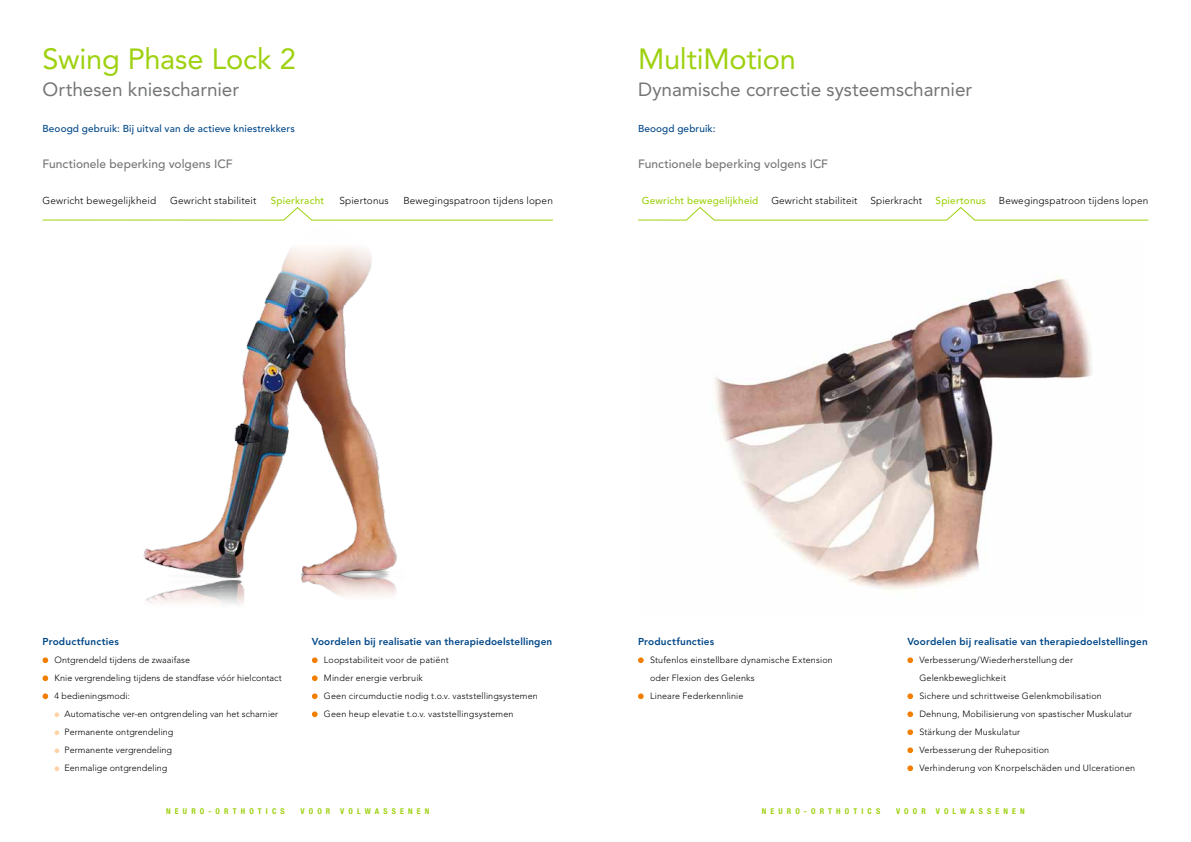
<style>
.page{position:relative;width:1191px;height:842px;background:#fff}
.page>*{position:absolute;margin:0;border:0;box-sizing:border-box;transform-origin:0 0}
.t1{font:29px "Avenir LT Std";letter-spacing:-.01em;color:#9ed10f}
.t2{font:19px "Avenir LT Std";color:#747576}
.t3{font:500 12px "Avenir LT Std";letter-spacing:.005em;color:#747576}
.t4{font:300 10px "Avenir LT Std";letter-spacing:.015em;color:#000}
.t5{font:800 10px "Avenir LT Std";color:#004788}
.t6{font:500 10px "Avenir LT Std";letter-spacing:.01em;color:#004788}
.t7{font:500 10px "Avenir LT Std";letter-spacing:.02em;color:#9ed10f}
.t8{font:300 9px/18px "Avenir LT Std";letter-spacing:.015em;color:#000}
.t9{font:700 condensed 8px "Helvetica Neue LT Std";letter-spacing:.515em;color:#9ed10f}
</style>
<div class="page">
<img style="left:301px;top:580px;width:96px;height:17px">
<img style="left:145px;top:580px;width:100px;height:25px">
<img style="left:143px;top:247px;width:254px;height:333px">
<svg style="left:43px;top:657px;width:5px;height:6px"></svg>
<svg style="left:43px;top:675px;width:5px;height:6px"></svg>
<svg style="left:43px;top:693px;width:5px;height:6px"></svg>
<svg style="left:55px;top:712px;width:4px;height:5px"></svg>
<svg style="left:55px;top:730px;width:4px;height:5px"></svg>
<svg style="left:55px;top:748px;width:4px;height:5px"></svg>
<svg style="left:55px;top:766px;width:4px;height:5px"></svg>
<svg style="left:312px;top:657px;width:5px;height:6px"></svg>
<svg style="left:312px;top:675px;width:5px;height:6px"></svg>
<svg style="left:312px;top:693px;width:5px;height:6px"></svg>
<svg style="left:312px;top:711px;width:5px;height:6px"></svg>
<svg style="left:638px;top:657px;width:5px;height:6px"></svg>
<svg style="left:638px;top:693px;width:5px;height:6px"></svg>
<svg style="left:907px;top:657px;width:6px;height:6px"></svg>
<svg style="left:907px;top:693px;width:6px;height:6px"></svg>
<svg style="left:907px;top:711px;width:6px;height:6px"></svg>
<svg style="left:907px;top:729px;width:6px;height:6px"></svg>
<svg style="left:907px;top:747px;width:6px;height:6px"></svg>
<svg style="left:907px;top:765px;width:6px;height:6px"></svg>
<svg style="left:42px;top:207px;width:511px;height:14px"></svg>
<svg style="left:638px;top:207px;width:511px;height:14px"></svg>
<img style="left:715px;top:275px;width:377px;height:315px">
<h1 class="t1" style="left:43px;top:42px;width:255px">Swing Phase Lock 2</h1>
<h2 class="t2" style="left:43px;top:78px;width:198px">Orthesen kniescharnier</h2>
<h1 class="t1" style="left:638px;top:42px;width:159px">MultiMotion</h1>
<h2 class="t2" style="left:638px;top:78px;width:336px">Dynamische correctie systeemscharnier</h2>
<p class="t6" style="left:43px;top:123px;width:254px">Beoogd gebruik: Bij uitval van de actieve kniestrekkers</p>
<p class="t6" style="left:638px;top:123px;width:79px">Beoogd gebruik:</p>
<h3 class="t3" style="left:43px;top:157px;width:192px">Functionele beperking volgens ICF</h3>
<h3 class="t3" style="left:638px;top:157px;width:192px">Functionele beperking volgens ICF</h3>
<p class="t4" style="left:43px;top:195px;width:115px">Gewricht bewegelijkheid</p>
<p class="t4" style="left:170px;top:195px;width:88px">Gewricht stabiliteit</p>
<p class="t7" style="left:271px;top:195px;width:55px">Spierkracht</p>
<p class="t4" style="left:339px;top:195px;width:51px">Spiertonus</p>
<p class="t4" style="left:403px;top:195px;width:151px">Bewegingspatroon tijdens lopen</p>
<p class="t7" style="left:641px;top:195px;width:118px">Gewricht bewegelijkheid</p>
<p class="t4" style="left:771px;top:195px;width:88px">Gewricht stabiliteit</p>
<p class="t4" style="left:870px;top:195px;width:53px">Spierkracht</p>
<p class="t7" style="left:935px;top:195px;width:52px">Spiertonus</p>
<p class="t4" style="left:999px;top:195px;width:151px">Bewegingspatroon tijdens lopen</p>
<p class="t5" style="left:43px;top:636px;width:78px">Productfuncties</p>
<p class="t8" style="left:55px;top:651px;width:229px">Ontgrendeld tijdens de zwaaifase<br>Knie vergrendeling tijdens de standfase vóór hielcontact<br>4 bedieningsmodi:</p>
<p class="t8" style="left:65px;top:705px;width:215px">Automatische ver-en ontgrendeling van het scharnier Permanente ontgrendeling<br>Permanente vergrendeling<br>Eenmalige ontgrendeling</p>
<p class="t5" style="left:312px;top:636px;width:242px">Voordelen bij realisatie van therapiedoelstellingen</p>
<p class="t8" style="left:324px;top:651px;width:215px">Loopstabiliteit voor de patiënt<br>Minder energie verbruik<br>Geen circumductie nodig t.o.v. vaststellingsystemen Geen heup elevatie t.o.v. vaststellingsystemen</p>
<p class="t5" style="left:638px;top:636px;width:78px">Productfuncties</p>
<p class="t8" style="left:650px;top:651px;width:184px">Stufenlos einstellbare dynamische Extension oder Flexion des Gelenks<br>Lineare Federkennlinie</p>
<p class="t5" style="left:907px;top:636px;width:242px">Voordelen bij realisatie van therapiedoelstellingen</p>
<p class="t8" style="left:919px;top:651px;width:217px">Verbesserung/Wiederherstellung der Gelenkbeweglichkeit<br>Sichere und schrittweise Gelenkmobilisation Dehnung, Mobilisierung von spastischer Muskulatur Stärkung der Muskulatur<br>Verbesserung der Ruheposition<br>Verhinderung von Knorpelschäden und Ulcerationen</p>
<p class="t9" style="left:166px;top:806px;width:120px">NEURO-ORTHOTICS</p>
<p class="t9" style="left:300px;top:806px;width:129px">VOOR VOLWASSENEN</p>
<p class="t9" style="left:761px;top:806px;width:120px">NEURO-ORTHOTICS</p>
<p class="t9" style="left:896px;top:806px;width:129px">VOOR VOLWASSENEN</p>
</div>
